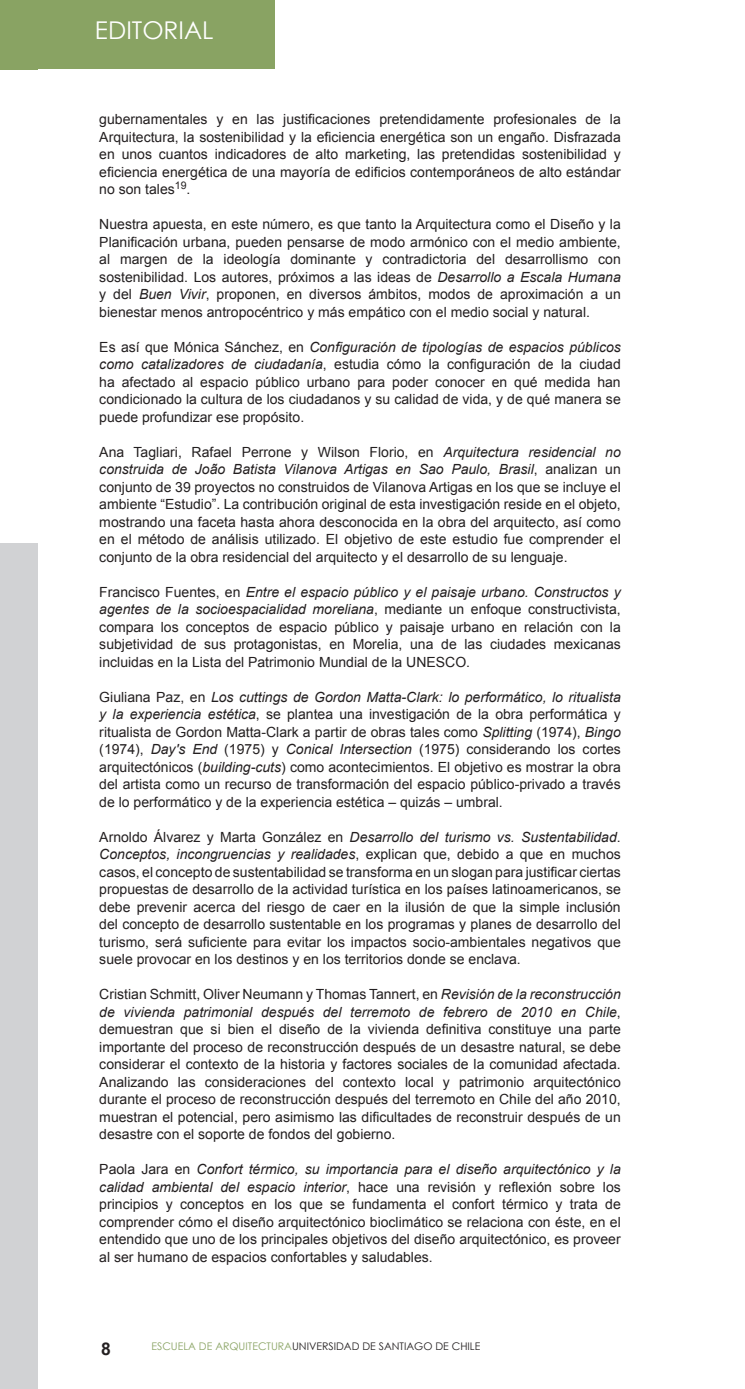
<style>
.page{position:relative;width:745px;height:1389px;background:#fff}
.page>*{position:absolute;margin:0;border:0;box-sizing:border-box;transform-origin:0 0}
.t1{font:24.5px "Century Gothic";color:#fff}
.t2{font:700 17.5px "Arial";color:#231f20}
.contenidos{font:14px/17.5px "Arial";color:#231f20;text-align:justify}
.t3{font:10.5px "Century Gothic";color:#231f20}
.s1{font-style:italic}
.s2{color:#89a363}
</style>
<div class="page">
<div style="left:0;top:543px;width:38px;height:846px;background:#d1d2d4"></div>
<div style="left:0;top:0;width:274px;height:69px;background:#89a363"></div>
<p class="t1" style="left:95px;top:15px;width:120px">EDITORIAL</p>
<p class="contenidos" style="left:99px;top:111px;width:522px">gubernamentales y en las justificaciones pretendidamente profesionales de la Arquitectura, la sostenibilidad y la eficiencia energética son un engaño. Disfrazada en unos cuantos indicadores de alto marketing, las pretendidas sostenibilidad y eficiencia energética de una mayoría de edificios contemporáneos de alto estándar no son tales<sup>19</sup>.</p>
<p class="contenidos" style="left:99px;top:216px;width:522px">Nuestra apuesta, en este número, es que tanto la Arquitectura como el Diseño y la Planificación urbana, pueden pensarse de modo armónico con el medio ambiente, al margen de la ideología dominante y contradictoria del desarrollismo con sostenibilidad. Los autores, próximos a las ideas de <span class="s1">Desarrollo a Escala Humana </span>y del <span class="s1">Buen Vivir</span>, proponen, en diversos ámbitos, modos de aproximación a un bienestar menos antropocéntrico y más empático con el medio social y natural.</p>
<p class="contenidos" style="left:99px;top:338px;width:522px">Es así que Mónica Sánchez, en <span class="s1">Configuración de tipologías de espacios públicos como catalizadores de ciudadanía</span>, estudia cómo la configuración de la ciudad ha afectado al espacio público urbano para poder conocer en qué medida han condicionado la cultura de los ciudadanos y su calidad de vida, y de qué manera se puede profundizar ese propósito.</p>
<p class="contenidos" style="left:99px;top:443px;width:522px">Ana Tagliari, Rafael Perrone y Wilson Florio, en <span class="s1">Arquitectura residencial no construida de João Batista Vilanova Artigas en Sao Paulo, Brasil</span>, analizan un conjunto de 39 proyectos no construidos de Vilanova Artigas en los que se incluye el ambiente “Estudio”. La contribución original de esta investigación reside en el objeto, mostrando una faceta hasta ahora desconocida en la obra del arquitecto, así como en el método de análisis utilizado. El objetivo de este estudio fue comprender el conjunto de la obra residencial del arquitecto y el desarrollo de su lenguaje.</p>
<p class="contenidos" style="left:99px;top:583px;width:522px">Francisco Fuentes, en <span class="s1">Entre el espacio público y el paisaje urbano. Constructos y agentes de la socioespacialidad moreliana</span>, mediante un enfoque constructivista, compara los conceptos de espacio público y paisaje urbano en relación con la subjetividad de sus protagonistas, en Morelia, una de las ciudades mexicanas incluidas en la Lista del Patrimonio Mundial de la UNESCO.</p>
<p class="contenidos" style="left:99px;top:688px;width:522px">Giuliana Paz, en <span class="s1">Los cuttings de Gordon Matta-Clark: lo performático, lo ritualista y la experiencia estética</span>, se plantea una investigación de la obra performática y ritualista de Gordon Matta-Clark a partir de obras tales como <span class="s1">Splitting</span> (1974), <span class="s1">Bingo </span>(1974), <span class="s1">Day's End</span> (1975) y <span class="s1">Conical Intersection</span> (1975) considerando los cortes arquitectónicos (<span class="s1">building-cuts</span>) como acontecimientos. El objetivo es mostrar la obra del artista como un recurso de transformación del espacio público-privado a través de lo performático y de la experiencia estética – quizás – umbral.</p>
<p class="contenidos" style="left:99px;top:828px;width:522px">Arnoldo Álvarez y Marta González en <span class="s1">Desarrollo del turismo vs. Sustentabilidad</span>.<br><span class="s1">Conceptos, incongruencias y realidades</span>, explican que, debido a que en muchos casos, el concepto de sustentabilidad se transforma en un slogan para justificar ciertas propuestas de desarrollo de la actividad turística en los países latinoamericanos, se debe prevenir acerca del riesgo de caer en la ilusión de que la simple inclusión del concepto de desarrollo sustentable en los programas y planes de desarrollo del turismo, será suficiente para evitar los impactos socio-ambientales negativos que suele provocar en los destinos y en los territorios donde se enclava.</p>
<p class="contenidos" style="left:99px;top:986px;width:522px">Cristian Schmitt, Oliver Neumann y Thomas Tannert, en <span class="s1">Revisión de la reconstrucción de vivienda patrimonial después del terremoto de febrero de 2010 en Chile</span>, demuestran que si bien el diseño de la vivienda definitiva constituye una parte importante del proceso de reconstrucción después de un desastre natural, se debe considerar el contexto de la historia y factores sociales de la comunidad afectada.<br>Analizando las consideraciones del contexto local y patrimonio arquitectónico durante el proceso de reconstrucción después del terremoto en Chile del año 2010, muestran el potencial, pero asimismo las dificultades de reconstruir después de un desastre con el soporte de fondos del gobierno.</p>
<p class="contenidos" style="left:99px;top:1161px;width:522px">Paola Jara en <span class="s1">Confort térmico, su importancia para el diseño arquitectónico y la calidad ambiental del espacio interior</span>, hace una revisión y reflexión sobre los principios y conceptos en los que se fundamenta el confort térmico y trata de comprender cómo el diseño arquitectónico bioclimático se relaciona con éste, en el entendido que uno de los principales objetivos del diseño arquitectónico, es proveer al ser humano de espacios confortables y saludables.</p>
<p class="t2" style="left:101px;top:1337px;width:11px">8</p>
<p class="t3" style="left:151px;top:1340px;width:330px"><span class="s2">ESCUELA DE ARQUITECTURA</span>UNIVERSIDAD DE SANTIAGO DE CHILE</p>
</div>
